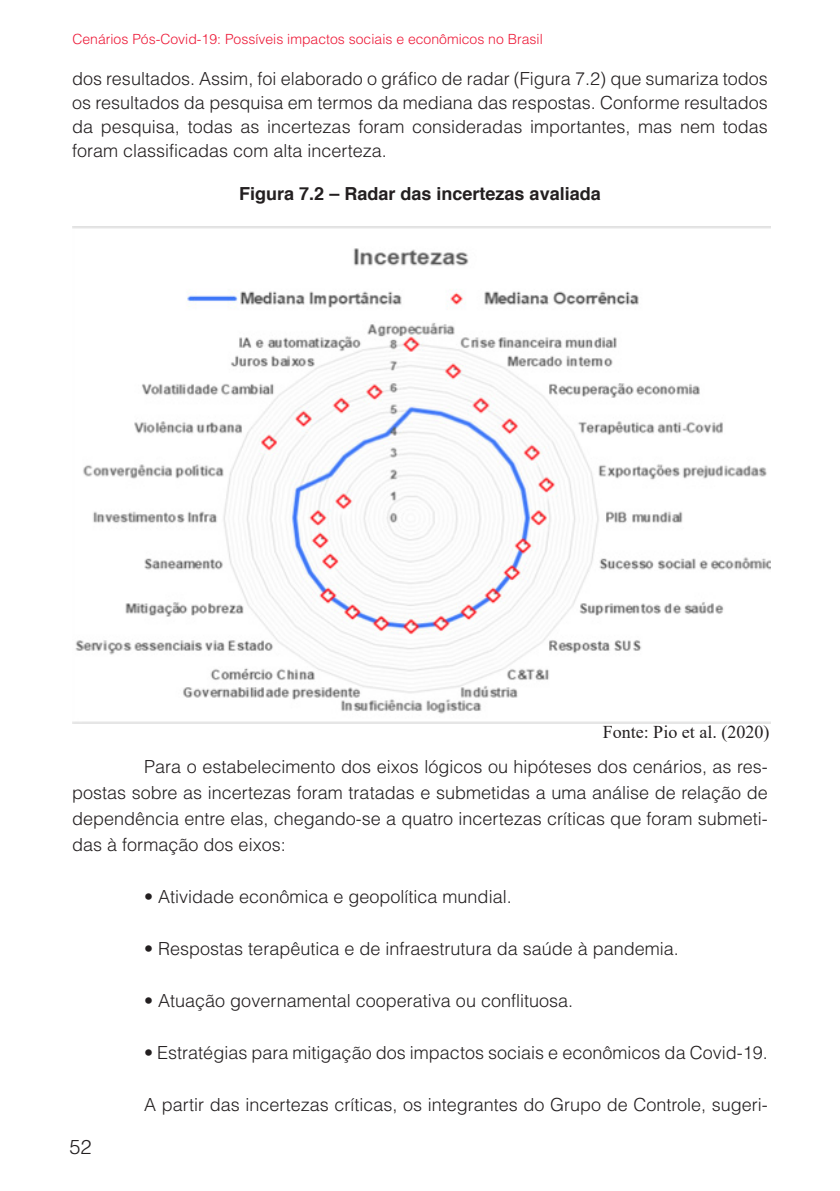
<style>
.page{position:relative;width:840px;height:1191px;background:#fff}
.page>*{position:absolute;margin:0;border:0;box-sizing:border-box;transform-origin:0 0}
.t1{font:300 20px "Helvetica";color:#231f20}
.t2{font:300 18px/24px "Helvetica";color:#231f20;text-align:justify}
.t3{font:700 18px "Helvetica";color:#231f20}
.t4{font:18px "Times New Roman";color:#231f20}
.t5{font:300 14px "Helvetica";color:#ed1a38}
</style>
<div class="page">
<img style="left:73px;top:226px;width:696px;height:497px">
<p class="t5" style="left:72px;top:30px;width:471px">Cenários Pós-Covid-19: Possíveis impactos sociais e econômicos no Brasil</p>
<p class="t2" style="left:72px;top:66px;width:697px">dos resultados. Assim, foi elaborado o gráfico de radar (Figura 7.2) que sumariza todos os resultados da pesquisa em termos da mediana das respostas. Conforme resultados da pesquisa, todas as incertezas foram consideradas importantes, mas nem todas foram classificadas com alta incerteza.</p>
<p class="t3" style="left:239px;top:182px;width:363px">Figura 7.2 – Radar das incertezas avaliada</p>
<p class="t4" style="left:602px;top:719px;width:168px">Fonte: Pio et al. (2020)</p>
<p class="t2" style="left:72px;top:752px;width:697px;line-height:26px;text-indent:72px">Para o estabelecimento dos eixos lógicos ou hipóteses dos cenários, as res&shy;postas sobre as incertezas foram tratadas e submetidas a uma análise de relação de dependência entre elas, chegando-se a quatro incertezas críticas que foram submeti&shy;das à formação dos eixos:</p>
<p class="t2" style="left:144px;top:883px;width:369px">• Atividade econômica e geopolítica mundial.</p>
<p class="t2" style="left:144px;top:935px;width:536px">• Respostas terapêutica e de infraestrutura da saúde à pandemia.</p>
<p class="t2" style="left:144px;top:987px;width:430px">• Atuação governamental cooperativa ou conflituosa.</p>
<p class="t2" style="left:144px;top:1039px;width:625px">• Estratégias para mitigação dos impactos sociais e econômicos da Covid-19.</p>
<p class="t2" style="left:144px;top:1091px;width:625px">A partir das incertezas críticas, os integrantes do Grupo de Controle, sugeri-</p>
<p class="t1" style="left:69px;top:1134px;width:24px">52</p>
</div>
